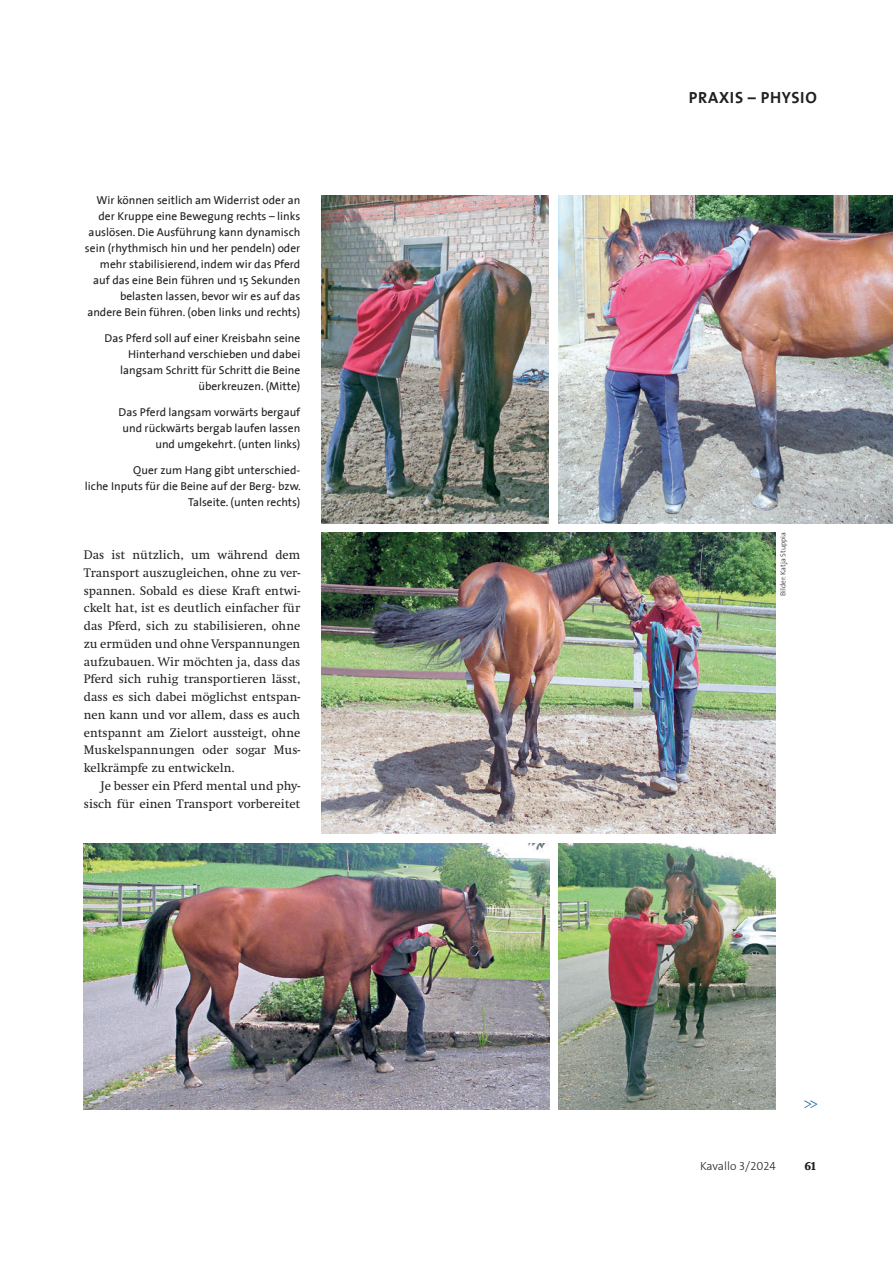
<style>
.page{position:relative;width:893px;height:1263px;background:#fff}
.page>*{position:absolute;margin:0;border:0;box-sizing:border-box;transform-origin:0 0}
.t1{font:25.2px "Garamond Premr Pro Lt Disp";color:#005495}
.t2{font:700 16.2px "The Sans";letter-spacing:.045em;color:#231f20}
.t3{font:12.9px/17.7px "Swift";color:#231f20;text-align:justify}
.t4{font:300 11.85px "The Sans Trial";color:#231f20}
.t5{font:700 condensed 11.85px "Swift";color:#231f20}
.t6{font:11.55px/15.9px "The Sans";color:#231f20;text-align:right}
.t7{font:300 7.35px "The Sans";color:#231f20}
</style>
<div class="page">
<img style="left:321px;top:195px;width:227px;height:329px">
<img style="left:559px;top:195px;width:334px;height:329px">
<img style="left:321px;top:532px;width:454px;height:302px">
<img style="left:84px;top:843px;width:465px;height:266px">
<img style="left:559px;top:843px;width:216px;height:266px">
<p class="t6" style="left:85px;top:193px;width:217px">Wir können seitlich am Widerrist oder an der Kruppe eine Bewegung rechts – links auslösen. Die Ausführung kann dynamisch sein (rhythmisch hin und her pendeln) oder mehr stabilisierend, indem wir das Pferd auf das eine Bein führen und 15 Sekunden belasten lassen, bevor wir es auf das andere Bein führen. (oben links und rechts)</p>
<p class="t6" style="left:105px;top:331px;width:197px">Das Pferd soll auf einer Kreisbahn seine Hinterhand verschieben und dabei langsam Schritt für Schritt die Beine überkreuzen. (Mitte)</p>
<p class="t6" style="left:119px;top:405px;width:183px">Das Pferd langsam vorwärts bergauf und rückwärts bergab laufen lassen und umgekehrt. (unten links)</p>
<p class="t6" style="left:85px;top:463px;width:217px">Quer zum Hang gibt unter schied -<br>liche Inputs für die Beine auf der Berg- bzw.<br>Talseite. (unten rechts)</p>
<p class="t3" style="left:84px;top:547px;width:218px">Das ist nützlich, um während dem Transport auszugleichen, ohne zu ver&shy;spannen. Sobald es diese Kraft entwi&shy;ckelt hat, ist es deutlich einfacher für das Pferd, sich zu stabilisieren, ohne zu ermüden und ohne Verspannungen aufzubauen. Wir möchten ja, dass das Pferd sich ruhig transportieren lässt, dass es sich dabei möglichst entspan&shy;nen kann und vor allem, dass es auch entspannt am Zielort aussteigt, ohne Muskelspannungen oder sogar Mus&shy;kelkrämpfe zu entwickeln.</p>
<p class="t3" style="left:84px;top:778px;width:218px;text-align:right">Je besser ein Pferd mental und phy&shy;sisch für einen Transport vorbereitet</p>
<h2 class="t2" style="left:689px;top:91px;width:129px">PRAXIS – PHYSIO</h2>
<p class="t7" style="left:780px;top:596px;width:65px;rotate:-90deg">Bilder: Katja Stuppia</p>
<h1 class="t1" style="left:803px;top:1086px;width:18px">&gt;&gt;</h1>
<p class="t4" style="left:700px;top:1159px;width:77px">Kavallo 3/2024</p>
<p class="t5" style="left:805px;top:1159px;width:14px">61</p>
</div>
